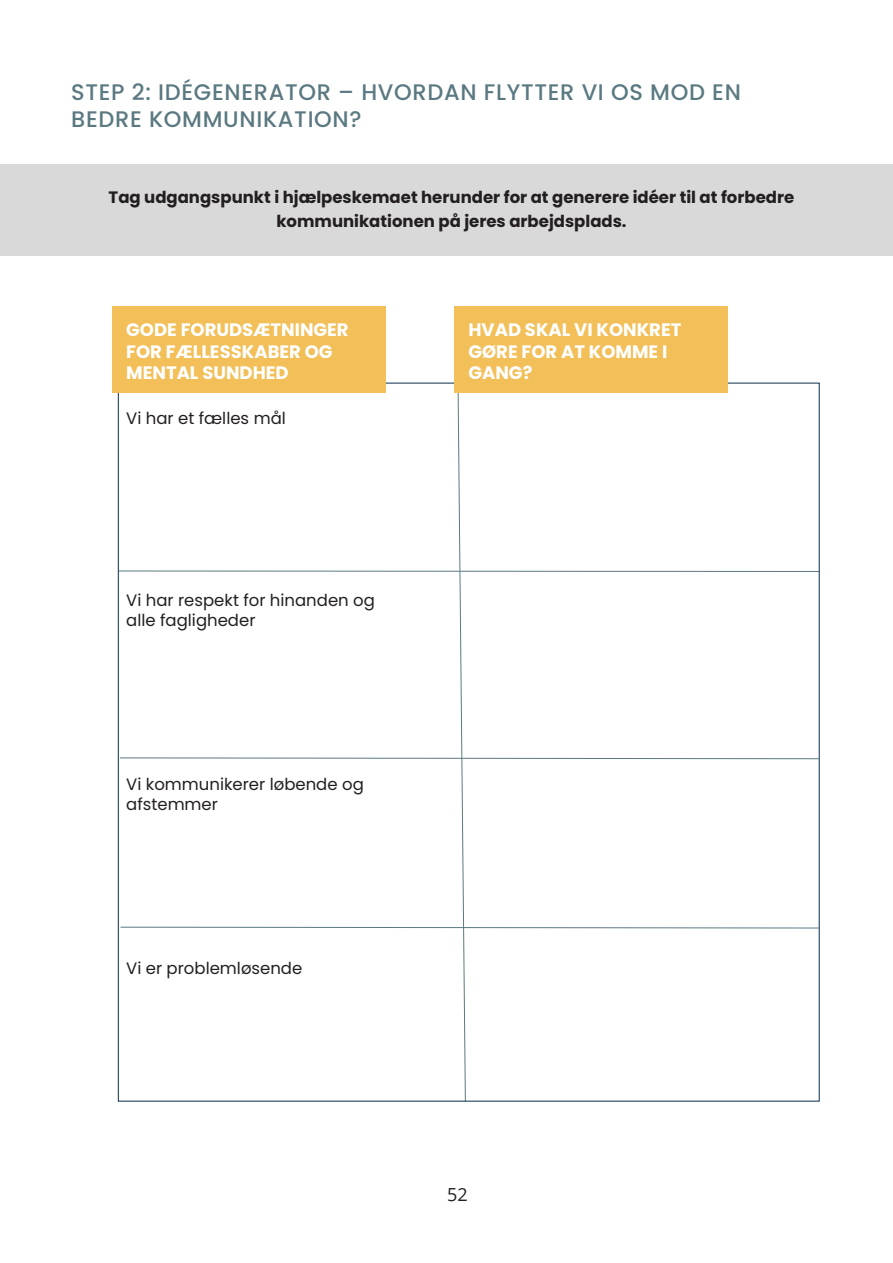
<style>
.page{position:relative;width:893px;height:1263px;background:#fff}
.page>*{position:absolute;margin:0;border:0;box-sizing:border-box;transform-origin:0 0}
.t1{font:500 22.5px/27px "Poppins";letter-spacing:.03em;color:#5b7981}
.t2{font:700 18px/21.6px "Poppins";color:#fff}
.t3{font:18px "Open Sans";color:#231f20}
.t4{font:16.5px/19.8px "Poppins";color:#231f20}
.t5{font:700 16.5px/24px "Poppins";color:#231f20;text-align:center}
</style>
<div class="page">
<div style="left:0;top:165px;width:893px;height:91px;background:#d9d9d9"></div>
<div style="left:112px;top:306px;width:273px;height:86px;background:#f2bf59"></div>
<svg style="left:118px;top:389px;width:703px;height:713px"></svg>
<div style="left:454px;top:306px;width:273px;height:86px;background:#f2bf59"></div>
<p class="t1" style="left:71px;top:79px;width:671px">STEP 2: IDÉGENERATOR – HVORDAN FLYTTER VI OS MOD EN<br>BEDRE KOMMUNIKATION?</p>
<p class="t5" style="left:109px;top:185px;width:687px">Tag udgangspunkt i hjælpeskemaet herunder for at generere idéer til at forbedre kommunikationen på jeres arbejdsplads.</p>
<p class="t2" style="left:126px;top:319px;width:224px">GODE FORUDSÆTNINGER<br>FOR FÆLLESSKABER OG<br>MENTAL SUNDHED</p>
<p class="t2" style="left:468px;top:319px;width:214px">HVAD SKAL VI KONKRET<br>GØRE FOR AT KOMME I<br>GANG?</p>
<p class="t4" style="left:126px;top:408px;width:161px">Vi har et fælles mål</p>
<p class="t4" style="left:126px;top:591px;width:250px">Vi har respekt for hinanden og alle fagligheder</p>
<p class="t4" style="left:126px;top:775px;width:239px">Vi kommunikerer løbende og afstemmer</p>
<p class="t4" style="left:126px;top:959px;width:178px">Vi er problemløsende</p>
<p class="t3" style="left:447px;top:1182px;width:22px">52</p>
</div>
